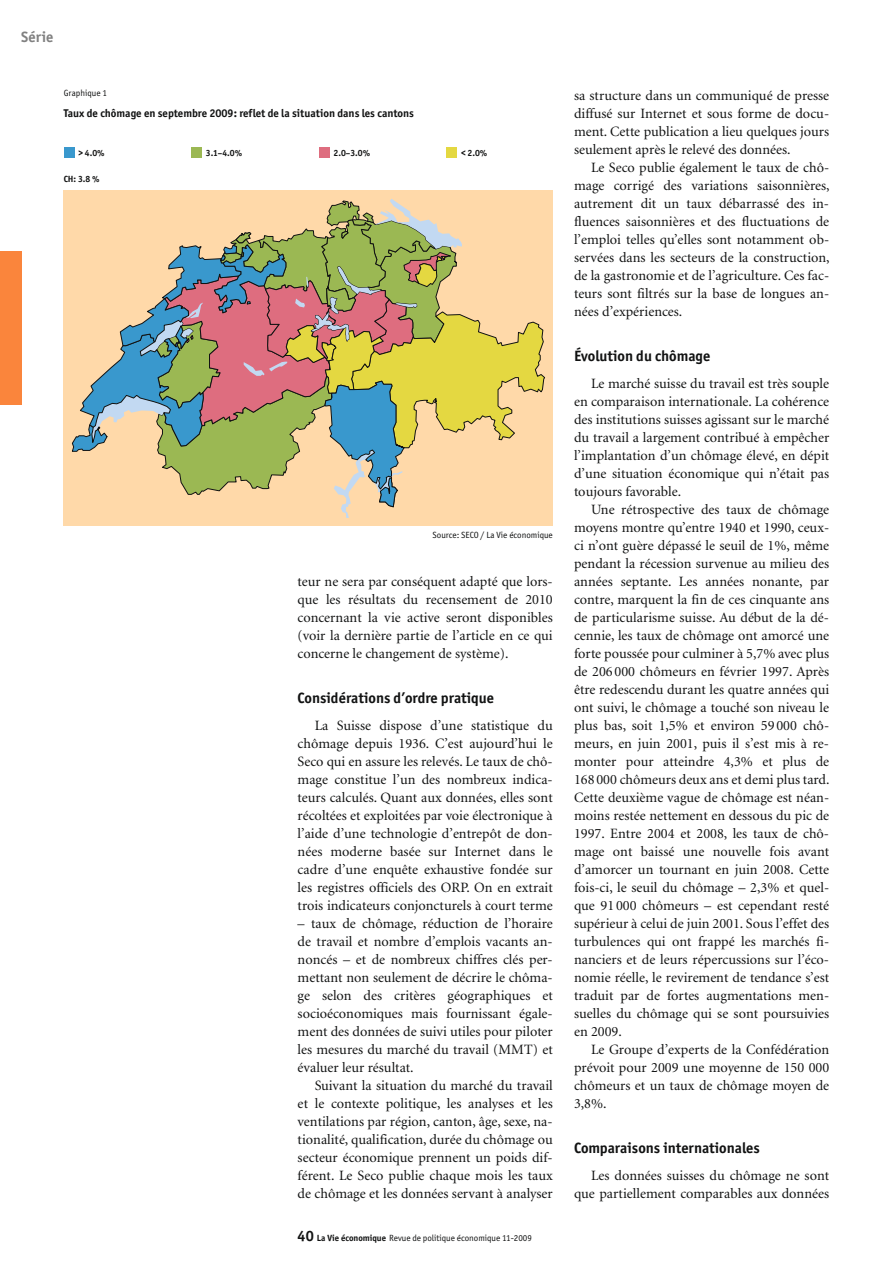
<style>
.page{position:relative;width:893px;height:1263px;background:#fff}
.page>*{position:absolute;margin:0;border:0;box-sizing:border-box;transform-origin:0 0}
.t1{font:700 15px "Officina San ITC";color:#111212}
.t2{font:700 15px "Officina San ITC";letter-spacing:.005em;color:#818181}
.t3{font:14.25px/18px "Minion";color:#111212;text-align:justify}
.t4{font:700 11.25px "Officina San ITC";color:#111212}
.t5{font:9px "Officina San ITC";color:#111212}
.t6{font:700 9px "Officina San ITC";color:#111212}
.s1{font-weight:700;font-size:15px}
.s2{font-weight:700}
</style>
<div class="page">
<div style="left:0;top:252px;width:21px;height:153px;background:#fa853c"></div>
<div style="left:64px;top:190px;width:489px;height:336px;background:#ffd9a9"></div>
<div style="left:64px;top:148px;width:11px;height:10px;background:#3998cd"></div>
<div style="left:191px;top:148px;width:11px;height:10px;background:#9bb853"></div>
<div style="left:319px;top:148px;width:11px;height:10px;background:#de6d7f"></div>
<div style="left:446px;top:148px;width:11px;height:10px;background:#e4d841"></div>
<svg style="left:71px;top:199px;width:474px;height:319px"></svg>
<p class="t2" style="left:21px;top:27px;width:34px">Série</p>
<p class="t5" style="left:64px;top:87px;width:45px">Graphique 1</p>
<p class="t4" style="left:64px;top:106px;width:352px">Taux de chômage en septembre 2009: reflet de la situation dans les cantons</p>
<p class="t6" style="left:78px;top:147px;width:28px">&gt; 4.0%</p>
<p class="t6" style="left:206px;top:147px;width:38px">3.1–4.0%</p>
<p class="t6" style="left:333px;top:147px;width:38px">2.0–3.0%</p>
<p class="t6" style="left:461px;top:147px;width:28px">&lt; 2.0%</p>
<p class="t6" style="left:64px;top:173px;width:38px">CH: 3.8 %</p>
<p class="t5" style="left:433px;top:530px;width:122px">Source: SECO / La Vie économique</p>
<p class="t3" style="left:298px;top:572px;width:257px">teur ne sera par conséquent adapté que lors&shy;que les résultats du recensement de 2010 concernant la vie active seront disponibles (voir la dernière partie de l’article en ce qui concerne le changement de système).</p>
<p class="t1" style="left:298px;top:688px;width:198px">Considérations d’ordre pratique</p>
<p class="t3" style="left:298px;top:716px;width:257px;text-indent:17px">La Suisse dispose d’une statistique du chômage depuis 1936. C’est aujourd’hui le Seco qui en assure les relevés. Le taux de chô&shy;mage constitue l’un des nombreux indica&shy;teurs calculés. Quant aux données, elles sont récoltées et exploitées par voie électronique à l’aide d’une technologie d’entrepôt de don&shy;nées moderne basée sur Internet dans le cadre d’une enquête exhaustive fondée sur les registres officiels des ORP. On en extrait trois indicateurs conjoncturels à court terme</p>
<p class="t3" style="left:298px;top:914px;width:257px;text-align:left">– taux de chômage, réduction de l’horaire de travail et nombre d’emplois vacants an&shy;noncés – et de nombreux chiffres clés per&shy;mettant non seulement de décrire le chôma&shy;ge selon des critères géographiques et socioéconomiques mais fournissant égale&shy;ment des données de suivi utiles pour piloter les mesures du marché du travail (MMT) et évaluer leur résultat.</p>
<p class="t3" style="left:298px;top:1076px;width:257px;text-indent:17px">Suivant la situation du marché du travail et le contexte politique, les analyses et les ventilations par région, canton, âge, sexe, na&shy;tionalité, qualification, durée du chômage ou secteur économique prennent un poids dif&shy;férent. Le Seco publie chaque mois les taux de chômage et les données servant à analyser</p>
<p class="t5" style="left:298px;top:1232px;width:236px"><span class="s1">40</span> <span class="s2">La Vie économique</span> Revue de politique économique 11-2009</p>
<p class="t3" style="left:574px;top:86px;width:257px">sa structure dans un communiqué de presse diffusé sur Internet et sous forme de docu&shy;ment. Cette publication a lieu quelques jours seulement après le relevé des données.</p>
<p class="t3" style="left:574px;top:158px;width:257px;text-indent:17px">Le Seco publie également le taux de chô&shy;mage corrigé des variations saisonnières, autrement dit un taux débarrassé des in&shy;fluences saisonnières et des fluctuations de l’emploi telles qu’elles sont notamment ob&shy;servées dans les secteurs de la construction, de la gastronomie et de l’agriculture. Ces fac&shy;teurs sont filtrés sur la base de longues an&shy;nées d’expériences.</p>
<p class="t1" style="left:574px;top:346px;width:138px">Évolution du chômage</p>
<p class="t3" style="left:574px;top:374px;width:257px;text-indent:17px">Le marché suisse du travail est très souple en comparaison internationale. La cohérence des institutions suisses agissant sur le marché du travail a largement contribué à empêcher l’implantation d’un chômage élevé, en dépit d’une situation économique qui n’était pas toujours favorable.</p>
<p class="t3" style="left:574px;top:500px;width:257px;text-align:left;text-indent:17px">Une rétrospective des taux de chômage moyens montre qu’entre 1940 et 1990, ceux&shy;ci n’ont guère dépassé le seuil de 1%, même pendant la récession survenue au milieu des années septante. Les années nonante, par contre, marquent la fin de ces cinquante ans de particularisme suisse. Au début de la dé&shy;cennie, les taux de chômage ont amorcé une forte poussée pour culminer à 5,7% avec plus de 206 000 chômeurs en février 1997. Après être redescendu durant les quatre années qui ont suivi, le chômage a touché son niveau le plus bas, soit 1,5% et environ 59 000 chô&shy;meurs, en juin 2001, puis il s’est mis à re&shy;monter pour atteindre 4,3% et plus de 168 000 chômeurs deux ans et demi plus tard.<br>Cette deuxième vague de chômage est néan&shy;moins restée nettement en dessous du pic de 1997. Entre 2004 et 2008, les taux de chô&shy;mage ont baissé une nouvelle fois avant d’amorcer un tournant en juin 2008. Cette fois-ci, le seuil du chômage – 2,3% et quel&shy;que 91 000 chômeurs – est cependant resté supérieur à celui de juin 2001. Sous l’effet des turbulences qui ont frappé les marchés fi&shy;nanciers et de leurs répercussions sur l’éco&shy;nomie réelle, le revirement de tendance s’est traduit par de fortes augmentations men&shy;suelles du chômage qui se sont poursuivies en 2009.</p>
<p class="t3" style="left:574px;top:1040px;width:257px;text-indent:17px">Le Groupe d’experts de la Confédération prévoit pour 2009 une moyenne de 150 000 chômeurs et un taux de chômage moyen de 3,8%.</p>
<p class="t1" style="left:574px;top:1138px;width:187px">Comparaisons internationales</p>
<p class="t3" style="left:574px;top:1166px;width:257px;text-align:right">Les données suisses du chômage ne sont que partiellement comparables aux données</p>
</div>
